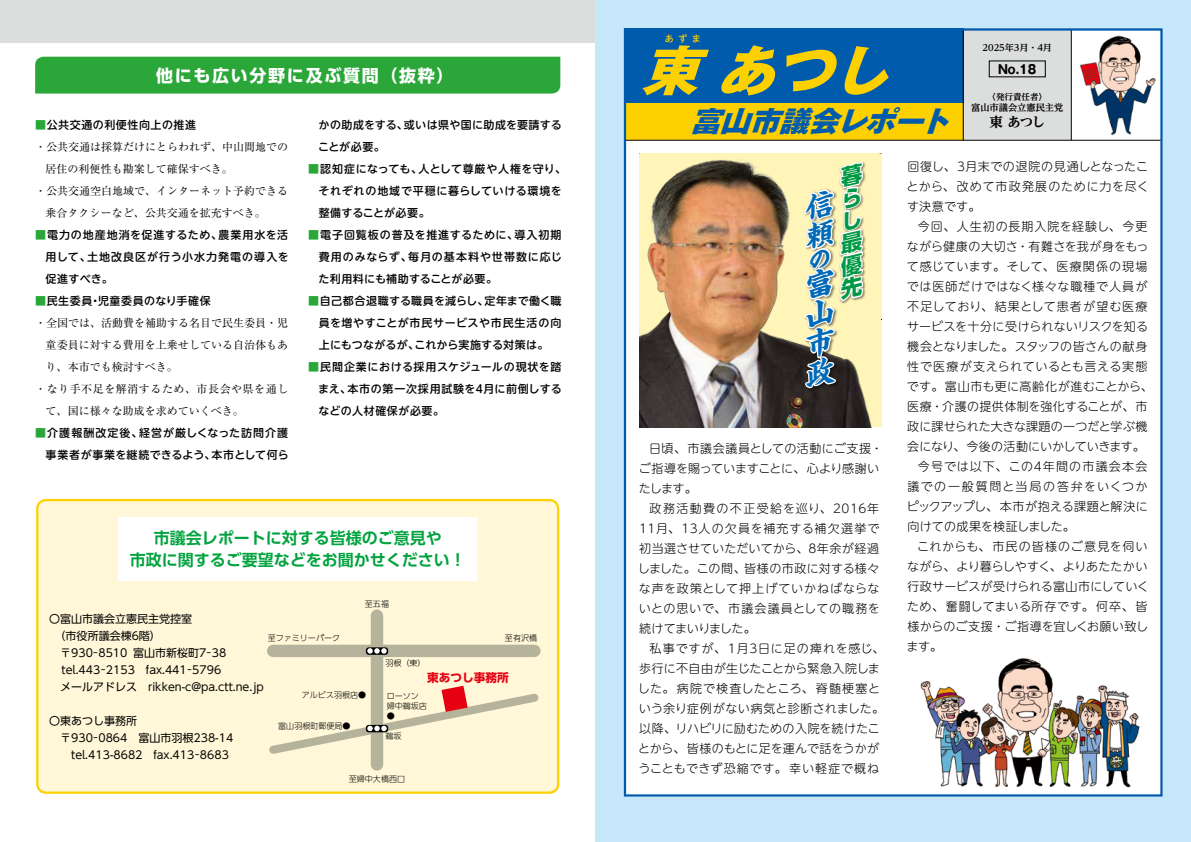
<style>
.page{position:relative;width:1191px;height:842px;background:#fff}
.page>*{position:absolute;margin:0;border:0;box-sizing:border-box;transform-origin:0 0}
.t1{font:italic 800 54.2px "Gothic MB101 Pr 5";color:#fdd000;scale:1.05 1}
.t2{font:italic 800 28.5px "Gothic MB101 Pr 5";color:#005bac}
.t3{font:700 17px "UD Shin Go Pro";letter-spacing:.1em;color:#fff}
.t4{font:700 16px/22.3px "UD Shin Go Pro De";color:#00a33e;text-align:center}
.t5{font:700 expanded 13.5px "UD Reimin Pro";color:#000}
.t6{font:700 12.5px "Gothic MB101 Pr 5";color:#000;scale:.91 1}
.t7{font:300 12px/20px "UD Shin M Go Pro";letter-spacing:.03em;color:#000;text-align:justify}
.t8{font:300 12px "UD Shin M Go Pro";letter-spacing:.005em;color:#000}
.t9{font:300 12px/20px "UD Shin M Go Pro";color:#000}
.t10{font:300 12px "UD Shin M Go Pro";letter-spacing:.01em;color:#000}
.t11{font:300 12px "UD Shin M Go Pro";letter-spacing:.08em;color:#000}
.t12{font:300 12px "UD Shin M Go Pro";letter-spacing:-.01em;color:#000}
.t13{font:300 12px "UD Shin M Go Pro";letter-spacing:-.005em;color:#000}
.t14{font:300 12px "UD Shin M Go Pro";letter-spacing:.06em;color:#000}
.t15{font:300 12px "UD Shin M Go Pro";letter-spacing:.065em;color:#000}
.t16{font:300 12px "UD Shin M Go Pro";letter-spacing:.07em;color:#000}
.t17{font:300 12px "UD Shin M Go Pro";letter-spacing:.055em;color:#000}
.t18{font:300 12px "UD Shin M Go Pro";letter-spacing:.095em;color:#000}
.t19{font:300 12px "UD Shin M Go Pro";letter-spacing:.13em;color:#000}
.t20{font:700 11.7px "UD Shin Go Pr 6";color:#e60012}
.t21{font:500 11px/22px "UD Shin M Go Pr 6";letter-spacing:.05em;color:#000;text-align:justify}
.t22{font:11px "Ryumin Pr 5";color:#000}
.t23{font:11px/17px "UD Shin Go Pr 6";color:#000}
.t24{font:500 11px/22px "UD Shin M Go Pr 6";letter-spacing:.03em;color:#000}
.t25{font:11px "Ryumin Pr 5";letter-spacing:.05em;color:#000}
.t26{font:700 9.2px "UD Reimin Pro";color:#000}
.t27{font:700 9px "UD Reimin Pro";color:#000}
.t28{font:500 9px "Gothic MB101 Pr 5";color:#fdd000}
.t29{font:700 8.5px "UD Reimin Pro";color:#000}
.t30{font:300 8px/10.2px "UD Shin Go Pr 6";color:#000}
.s1{color:#2aa738}
</style>
<div class="page">
<div style="left:0;top:0;width:604px;height:43px;background:#dcdddd"></div>
<div style="left:595px;top:0;width:596px;height:842px;background:#c7e8fa"></div>
<div style="left:624px;top:140px;width:538px;height:657px;background:#fff"></div>
<div style="left:37px;top:500px;width:521px;height:293px;background:#fff7d8;border-radius:9px"></div>
<div style="left:273px;top:645px;width:261px;height:12px;background:#b5b39c"></div>
<div style="left:371px;top:616px;width:12px;height:148px;background:#b5b39c"></div>
<svg style="left:269px;top:686px;width:270px;height:73px"></svg>
<svg style="left:366px;top:647px;width:22px;height:8px"></svg>
<svg style="left:367px;top:648px;width:20px;height:6px"></svg>
<div style="left:36px;top:499px;width:523px;height:295px;border:2px solid #fdd000;border-radius:9px"></div>
<div style="left:118px;top:517px;width:359px;height:63px;background:#fff"></div>
<img style="left:920px;top:658px;width:220px;height:130px">
<div style="left:35px;top:57px;width:525px;height:37px;background:#2aa738"></div>
<img style="left:639px;top:153px;width:241px;height:274px">
<img style="left:801px;top:183px;width:40px;height:213px">
<div style="left:963px;top:30px;width:108px;height:110px;background:#dcdddd"></div>
<div style="left:1071px;top:30px;width:89px;height:110px;background:#fff"></div>
<img style="left:1075px;top:35px;width:84px;height:105px">
<div style="left:624px;top:102px;width:339px;height:38px;background:#fdd000"></div>
<div style="left:624px;top:28px;width:339px;height:74px;background:#005bac"></div>
<hr style="left:626px;top:140px;width:534px;height:1px;background:#000">
<hr style="left:963px;top:30px;width:1px;height:110px;background:#000">
<hr style="left:1071px;top:30px;width:1px;height:110px;background:#000">
<svg style="left:802px;top:159px;width:71px;height:233px"></svg>
<h3 class="t3" style="left:156px;top:61px;width:299px">他にも広い分野に及ぶ質問（抜粋）</h3>
<p class="t24" style="left:318px;top:113px;width:245px">かの助成をする、或いは県や国に助成を要請することが必要。</p>
<p class="t21" style="left:318px;top:157px;width:249px;text-align:left;text-indent:-10px"><span class="s1">■</span>認知症になっても、人として尊厳や人権を守り、それぞれの地域で平穏に暮らしていける環境を整備することが必要。</p>
<p class="t21" style="left:318px;top:223px;width:245px;text-indent:-10px"><span class="s1">■</span>電子回覧板の普及を推進するために、導入初期費用のみならず、毎月の基本料や世帯数に応じた利用料にも補助することが必要。</p>
<p class="t21" style="left:319px;top:289px;width:244px;text-indent:-11px"><span class="s1">■</span>自己都合退職する職員を減らし、定年まで働く職員を増やすことが市民サービスや市民生活の向上にもつながるが、これから実施する対策は。</p>
<p class="t21" style="left:318px;top:355px;width:245px;text-indent:-10px"><span class="s1">■</span>民間企業における採用スケジュールの現状を踏まえ、本市の第一次採用試験を４月に前倒しするなどの人材確保が必要。</p>
<p class="t21" style="left:35px;top:113px;width:162px"><span class="s1">■</span>公共交通の利便性向上の推進</p>
<p class="t22" style="left:35px;top:138px;width:254px">・公共交通は採算だけにとらわれず、中山間地での</p>
<p class="t22" style="left:46px;top:160px;width:189px">居住の利便性も勘案して確保すべき。</p>
<p class="t22" style="left:35px;top:182px;width:254px">・公共交通空白地域で、インターネット予約できる</p>
<p class="t22" style="left:46px;top:204px;width:222px">乗合タクシーなど、公共交通を拡充すべき。</p>
<p class="t21" style="left:46px;top:223px;width:245px;text-indent:-11px"><span class="s1">■</span>電力の地産地消を促進するため、農業用水を活用して、土地改良区が行う小水力発電の導入を促進すべき。</p>
<p class="t21" style="left:35px;top:289px;width:177px"><span class="s1">■</span>民生委員・児童委員のなり手確保</p>
<p class="t22" style="left:35px;top:314px;width:255px">・全国では、活動費を補助する名目で民生委員・児</p>
<p class="t22" style="left:46px;top:336px;width:244px">童委員に対する費用を上乗せしている自治体もあ</p>
<p class="t22" style="left:46px;top:358px;width:133px">り、本市でも検討すべき。</p>
<p class="t25" style="left:35px;top:380px;width:255px">・なり手不足を解消するため、市長会や県を通し</p>
<p class="t22" style="left:46px;top:402px;width:199px">て、国に様々な助成を求めていくべき。</p>
<p class="t21" style="left:35px;top:421px;width:255px;text-align:right"><span class="s1">■</span>介護報酬改定後、経営が厳しくなった訪問介護事業者が事業を継続できるよう、本市として何ら</p>
<h3 class="t4" style="left:130px;top:526px;width:338px">市議会レポートに対する皆様のご意見や<br>市政に関するご要望などをお聞かせください！</h3>
<p class="t30" style="left:365px;top:598px;width:26px">至五福</p>
<p class="t23" style="left:49px;top:610px;width:216px">〇富山市議会立憲民主党控室<br>　（市役所議会棟6階）<br>　〒930－8510 富山市新桜町7－38<br>　 tel.443－2153　fax.441－5796<br>　メールアドレス　rikken-c@pa.ctt.ne.jp</p>
<p class="t23" style="left:49px;top:712px;width:186px">〇東あつし事務所<br>　〒930－0864　富山市羽根238-14　　tel.413-8682　fax.413－8683</p>
<p class="t30" style="left:268px;top:632px;width:74px">至ファミリーパーク</p>
<p class="t30" style="left:505px;top:632px;width:34px">至有沢橋</p>
<p class="t30" style="left:385px;top:657px;width:42px">羽根（東）</p>
<p class="t30" style="left:387px;top:690px;width:42px">ローソン婦中鵜坂店●</p>
<p class="t20" style="left:427px;top:668px;width:83px">東あつし事務所</p>
<p class="t30" style="left:302px;top:690px;width:66px">アルビス羽根店●</p>
<p class="t30" style="left:278px;top:720px;width:74px">富山羽根町郵便局●</p>
<p class="t30" style="left:385px;top:731px;width:18px">鵜坂</p>
<p class="t30" style="left:349px;top:773px;width:58px">至婦中大橋西口</p>
<p class="t28" style="left:665px;top:31px;width:37px">あずま</p>
<h1 class="t1" style="left:640px;top:25px;width:262px">東 あつし</h1>
<h2 class="t2" style="left:690px;top:97px;width:274px">富山市議会レポート</h2>
<p class="t27" style="left:982px;top:41px;width:71px">2025年3月・4月</p>
<p class="t6" style="left:998px;top:58px;width:44px">No.18</p>
<p class="t29" style="left:987px;top:90px;width:61px">〈発行責任者〉</p>
<p class="t26" style="left:971px;top:100px;width:94px">富山市議会立憲民主党</p>
<p class="t5" style="left:989px;top:111px;width:57px">東 あつし</p>
<p class="t9" style="left:638px;top:438px;width:246px;text-indent:11px">日頃、市議会議員としての活動にご支援・ご指導を賜っていますことに、心より感謝いたします。</p>
<p class="t7" style="left:638px;top:498px;width:243px;text-indent:12px">政務活動費の不正受給を巡り、2016年11月、13人の欠員を補充する補欠選挙で初当選させていただいてから、８年余が経過しました。この間、皆様の市政に対する様々な声を政策として押上げていかねばならないとの思いで、市議会議員としての職務を続けてまいりました。</p>
<p class="t7" style="left:638px;top:638px;width:248px;text-align:left;text-indent:12px">私事ですが、１月３日に足の痺れを感じ、歩行に不自由が生じたことから緊急入院しました。病院で検査したところ、脊髄梗塞という余り症例がない病気と診断されました。以降、リハビリに励むための入院を続けたことから、皆様のもとに足を運んで話をうかがうこともできず恐縮です。幸い軽症で概ね</p>
<p class="t7" style="left:906px;top:156px;width:244px">回復し、3月末での退院の見通しとなったことから、改めて市政発展のために力を尽くす決意です。</p>
<p class="t11" style="left:917px;top:217px;width:231px">今回、人生初の長期入院を経験し、今更</p>
<p class="t8" style="left:907px;top:237px;width:243px">ながら健康の大切さ・有難さを我が身をもっ</p>
<p class="t14" style="left:907px;top:257px;width:242px">て感じています。そして、医療関係の現場</p>
<p class="t15" style="left:907px;top:277px;width:242px">では医師だけではなく様々な職種で人員が</p>
<p class="t16" style="left:907px;top:297px;width:242px">不足しており、結果として患者が望む医療</p>
<p class="t10" style="left:907px;top:317px;width:242px">サービスを十分に受けられないリスクを知る</p>
<p class="t8" style="left:907px;top:337px;width:242px">機会となりました。スタッフの皆さんの献身</p>
<p class="t17" style="left:907px;top:357px;width:242px">性で医療が支えられているとも言える実態</p>
<p class="t7" style="left:907px;top:376px;width:247px">です。富山市も更に高齢化が進むことから、</p>
<p class="t7" style="left:907px;top:396px;width:242px">医療・介護の提供体制を強化することが、市</p>
<p class="t10" style="left:907px;top:417px;width:242px">政に課せられた大きな課題の一つだと学ぶ機</p>
<p class="t12" style="left:907px;top:437px;width:239px">会になり、今後の活動にいかしていきます。</p>
<p class="t18" style="left:917px;top:457px;width:231px">今号では以下、この４年間の市議会本会</p>
<p class="t19" style="left:907px;top:477px;width:242px">議での一般質問と当局の答弁をいくつか</p>
<p class="t13" style="left:907px;top:497px;width:242px">ピックアップし、本市が抱える課題と解決に</p>
<p class="t8" style="left:907px;top:517px;width:169px">向けての成果を検証しました。</p>
<p class="t11" style="left:917px;top:537px;width:232px">これからも、市民の皆様のご意見を伺い</p>
<p class="t8" style="left:907px;top:557px;width:242px">ながら、より暮らしやすく、よりあたたかい</p>
<p class="t8" style="left:907px;top:577px;width:243px">行政サービスが受けられる富山市にしていく</p>
<p class="t7" style="left:907px;top:596px;width:242px">ため、奮闘してまいる所存です。何卒、皆</p>
<p class="t7" style="left:907px;top:616px;width:242px">様からのご支援・ご指導を宜しくお願い致し</p>
<p class="t7" style="left:906px;top:636px;width:37px">ます。</p>
</div>
